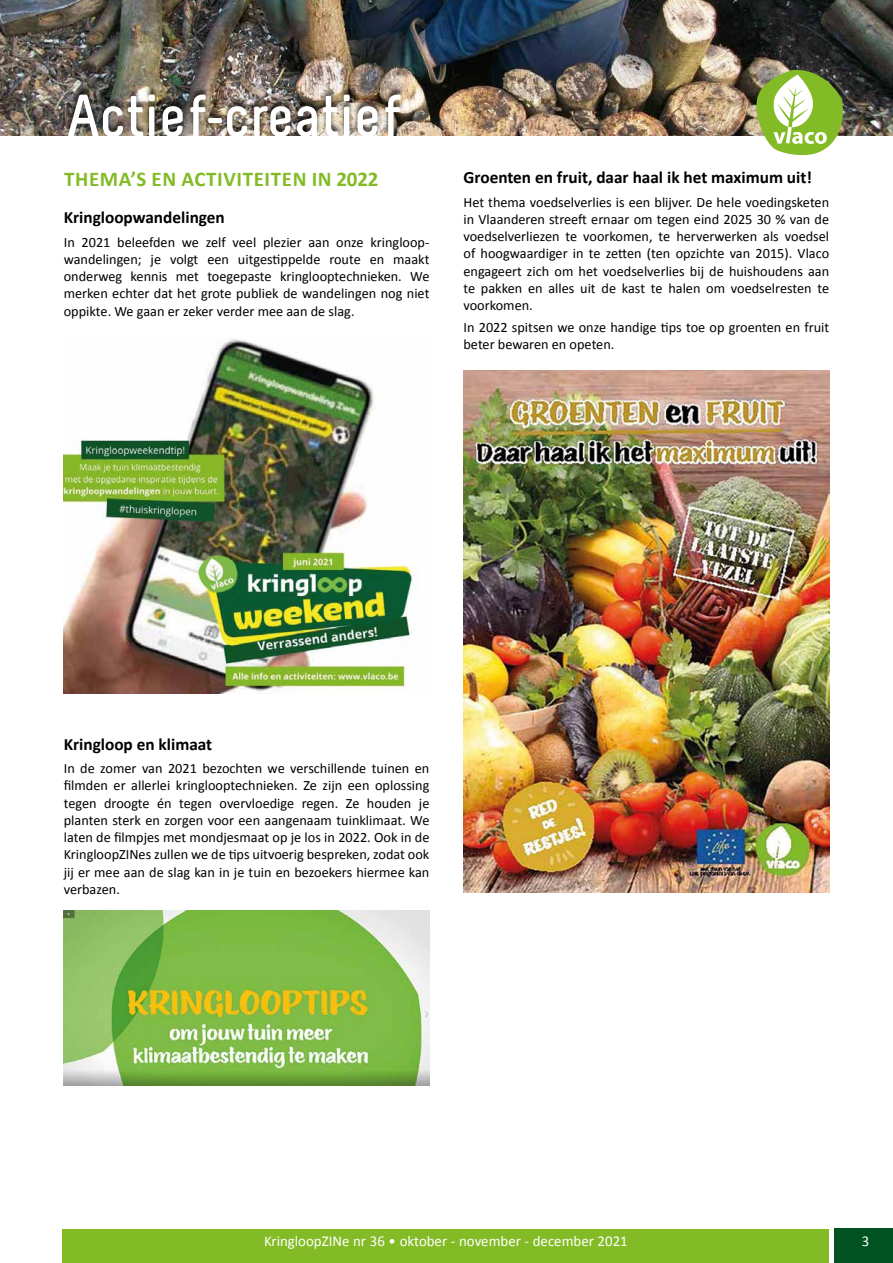
<style>
.page{position:relative;width:893px;height:1263px;background:#fff}
.page>*{position:absolute;margin:0;border:0;box-sizing:border-box;transform-origin:0 0}
.t1{font:700 60px "Melbourne";letter-spacing:-.01em;color:#fff}
.t2{font:700 21px "Calibri";letter-spacing:.03em;color:#83bb26}
.t3{font:700 17.25px "Calibri";color:#000}
.t4{font:15px "Calibri";color:#fff}
.t5{font:14.25px/17.2px "Calibri";color:#000;text-align:justify}
</style>
<div class="page">
<div style="left:63px;top:1229px;width:766px;height:34px;background:#83bb26"></div>
<div style="left:834px;top:1229px;width:59px;height:34px;background:#005321"></div>
<img style="left:0;top:0;width:893px;height:136px">
<div style="left:64px;top:86px;width:341px;height:51px;background:#000;opacity:.75"></div>
<img style="left:64px;top:911px;width:365px;height:175px">
<img style="left:463px;top:370px;width:366px;height:522px">
<img style="left:64px;top:339px;width:354px;height:354px">
<svg style="left:756px;top:70px;width:87px;height:85px"></svg>
<h1 class="t1" style="left:64px;top:79px;width:338px">Actief-creatief</h1>
<h2 class="t2" style="left:64px;top:166px;width:316px">THEMA’S EN ACTIVITEITEN IN 2022</h2>
<p class="t3" style="left:64px;top:207px;width:163px">Kringloopwandelingen</p>
<p class="t5" style="left:64px;top:233px;width:367px">In 2021 beleefden we zelf veel plezier aan onze kringloop&shy;wandelingen; je volgt een uitgestippelde route en maakt onderweg kennis met toegepaste kringlooptechnieken. We merken echter dat het grote publiek de wandelingen nog niet oppikte. We gaan er zeker verder mee aan de slag.</p>
<p class="t3" style="left:463px;top:167px;width:350px">Groenten en fruit, daar haal ik het maximum uit!</p>
<p class="t5" style="left:463px;top:193px;width:367px">Het thema voedselverlies is een blijver. De hele voedingsketen in Vlaanderen streeft ernaar om tegen eind 2025 30 % van de voedselverliezen te voorkomen, te herverwerken als voedsel of hoogwaardiger in te zetten (ten opzichte van 2015). Vlaco engageert zich om het voedselverlies bij de huishoudens aan te pakken en alles uit de kast te halen om voedselresten te voorkomen.</p>
<p class="t5" style="left:463px;top:318px;width:367px">In 2022 spitsen we onze handige tips toe op groenten en fruit beter bewaren en opeten.</p>
<p class="t3" style="left:64px;top:733px;width:150px">Kringloop en klimaat</p>
<p class="t5" style="left:64px;top:759px;width:367px">In de zomer van 2021 bezochten we verschillende tuinen en filmden er allerlei kringlooptechnieken. Ze zijn een oplossing tegen droogte én tegen overvloedige regen. Ze houden je planten sterk en zorgen voor een aangenaam tuinklimaat. We laten de filmpjes met mondjesmaat op je los in 2022. Ook in de KringloopZINes zullen we de tips uitvoerig bespreken, zodat ook jij er mee aan de slag kan in je tuin en bezoekers hiermee kan verbazen.</p>
<p class="t4" style="left:264px;top:1232px;width:365px">KringloopZINe nr 36 • oktober - november - december 2021</p>
<p class="t4" style="left:862px;top:1232px;width:9px">3</p>
</div>
